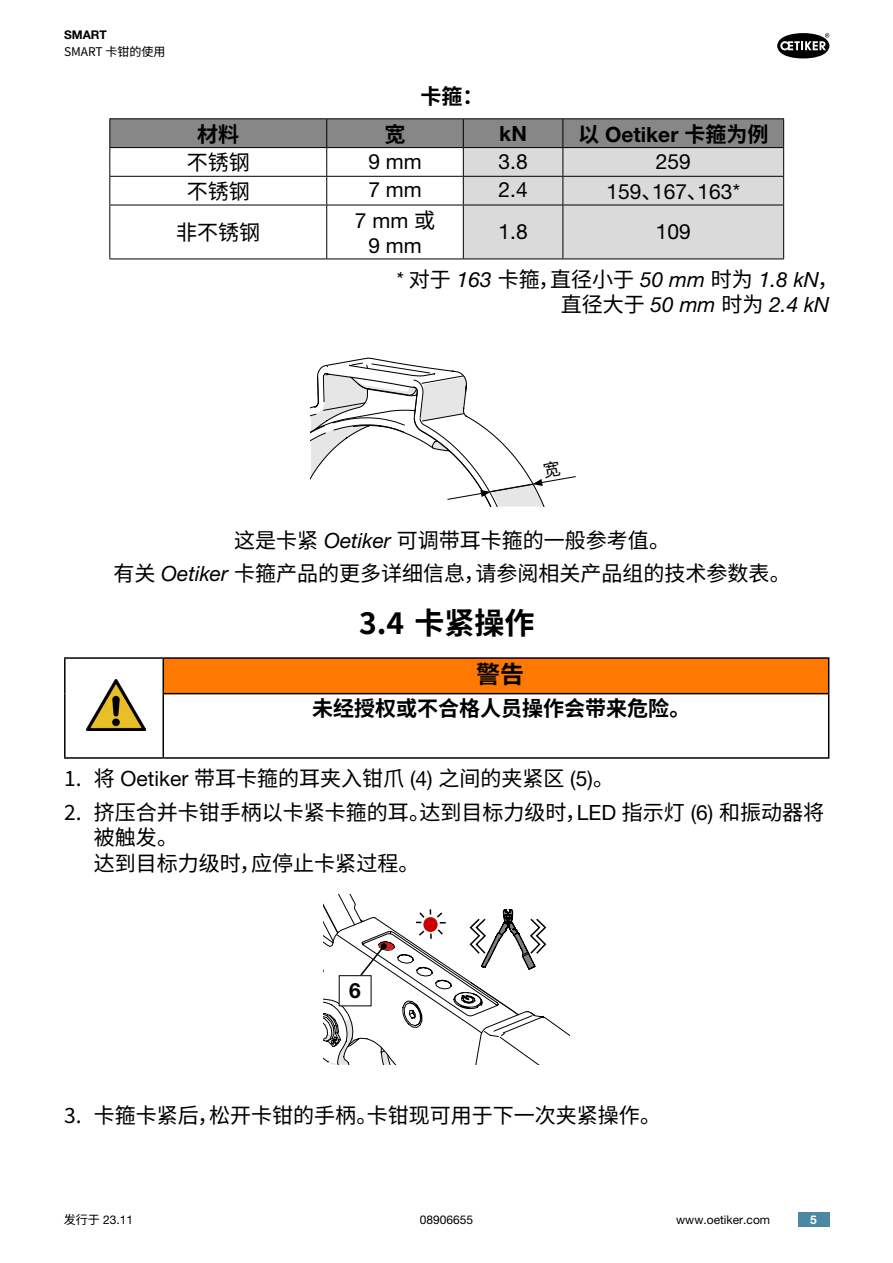
<style>
.page{position:relative;width:893px;height:1263px;background:#fff}
.page>*{position:absolute;margin:0;border:0;box-sizing:border-box;transform-origin:0 0}
.t1{font:700 30px "Noto Sans SC";color:#000}
.t2{font:700 24px "Noto Sans SC";color:#000}
.t3{font:21px/25.2px "Noto Sans SC";color:#000;text-align:center}
.t4{font:21px/25.2px "Helvetica Neue LT Pro";color:#000;text-align:center}
.t5{font:italic 21px/25.2px "Helvetica Neue LT Pro";color:#000}
.t6{font:700 21px "Noto Sans SC";color:#000}
.t7{font:700 21px "Helvetica Neue LT Pro";color:#000}
.t8{font:700 21px "Noto Sans SC";color:#020203}
.t9{font:700 21px "Helvetica Neue LT Pro";color:#020203}
.t10{font:12px "Helvetica Neue LT Pro";color:#000}
.t11{font:12px "Noto Sans SC";color:#000}
.t12{font:700 12px "Helvetica Neue LT Pro";color:#000}
.t13{font:700 12px "Helvetica Neue LT Pro";color:#fff}
.s1{font-family:"Noto Sans SC"}
.s2{font-family:"Noto Sans SC";font-style:normal}
.s3{font-family:"Helvetica Neue LT Pro";font-style:italic}
.s4{font-family:"Helvetica Neue LT Pro"}
</style>
<div class="page">
<div style="left:798px;top:1212px;width:31px;height:15px;background:#4b88a2"></div>
<svg style="left:777px;top:33px;width:52px;height:25px"></svg>
<hr style="left:109px;top:259px;width:218px;height:1px;background:#000">
<hr style="left:327px;top:259px;width:136px;height:1px;background:#000">
<hr style="left:463px;top:259px;width:100px;height:1px;background:#000">
<hr style="left:563px;top:259px;width:221px;height:1px;background:#000">
<hr style="left:109px;top:118px;width:218px;height:1px;background:#000">
<hr style="left:327px;top:118px;width:136px;height:1px;background:#000">
<hr style="left:463px;top:118px;width:100px;height:1px;background:#000">
<hr style="left:563px;top:118px;width:221px;height:1px;background:#000">
<svg style="left:109px;top:119px;width:675px;height:140px"></svg>
<hr style="left:109px;top:147px;width:218px;height:1px;background:#000">
<hr style="left:327px;top:147px;width:136px;height:1px;background:#000">
<hr style="left:463px;top:147px;width:100px;height:1px;background:#000">
<hr style="left:563px;top:147px;width:221px;height:1px;background:#000">
<div style="left:163px;top:658px;width:666px;height:36px;background:#ff7900"></div>
<hr style="left:64px;top:657px;width:99px;height:2px;background:#000">
<hr style="left:64px;top:659px;width:2px;height:35px;background:#000">
<hr style="left:163px;top:657px;width:666px;height:2px;background:#000">
<hr style="left:163px;top:659px;width:1px;height:34px;background:#000">
<hr style="left:828px;top:659px;width:1px;height:34px;background:#000">
<hr style="left:64px;top:694px;width:2px;height:63px;background:#000">
<hr style="left:163px;top:693px;width:666px;height:1px;background:#000">
<hr style="left:163px;top:694px;width:1px;height:63px;background:#000">
<hr style="left:828px;top:694px;width:1px;height:63px;background:#000">
<hr style="left:64px;top:757px;width:99px;height:2px;background:#000">
<hr style="left:163px;top:757px;width:666px;height:2px;background:#000">
<img style="left:87px;top:679px;width:59px;height:52px">
<svg style="left:324px;top:894px;width:245px;height:171px"></svg>
<svg style="left:311px;top:357px;width:265px;height:149px"></svg>
<p class="t12" style="left:64px;top:28px;width:44px">SMART</p>
<p class="t11" style="left:64px;top:45px;width:103px">SMART 卡钳的使用</p>
<p class="t6" style="left:420px;top:84px;width:64px">卡箍：</p>
<p class="t8" style="left:197px;top:122px;width:43px">材料</p>
<p class="t8" style="left:385px;top:122px;width:22px">宽</p>
<p class="t9" style="left:499px;top:120px;width:29px">kN</p>
<p class="t7" style="left:578px;top:121px;width:192px"><span class="s1">以</span> Oetiker <span class="s1">卡箍为例</span></p>
<p class="t3" style="left:187px;top:150px;width:64px">不锈钢</p>
<p class="t4" style="left:368px;top:148px;width:55px">9 mm</p>
<p class="t4" style="left:498px;top:148px;width:31px">3.8</p>
<p class="t4" style="left:656px;top:148px;width:37px">259</p>
<p class="t3" style="left:187px;top:179px;width:64px">不锈钢</p>
<p class="t4" style="left:368px;top:177px;width:55px">7 mm</p>
<p class="t4" style="left:498px;top:177px;width:31px">2.4</p>
<p class="t4" style="left:607px;top:179px;width:135px">159<span class="s1">、</span>167<span class="s1">、</span>163*</p>
<p class="t3" style="left:176px;top:220px;width:85px">非不锈钢</p>
<p class="t4" style="left:355px;top:207px;width:82px">7 mm <span class="s1">或<br></span>9 mm</p>
<p class="t4" style="left:498px;top:219px;width:31px">1.8</p>
<p class="t4" style="left:656px;top:219px;width:37px">109</p>
<p class="t5" style="left:561px;top:267px;width:279px;text-indent:-165px">* <span class="s2">对于</span> 163 <span class="s2">卡箍，直径小于</span> 50 mm <span class="s2">时为</span> 1.8 kN<span class="s2">，直径大于</span> 50 mm <span class="s2">时为</span> 2.4 kN</p>
<p class="t3" style="left:113px;top:523px;width:679px;line-height:33.8px">这是卡紧 <span class="s3">Oetiker</span> 可调带耳卡箍的一般参考值。<br>有关 <span class="s3">Oetiker</span> 卡箍产品的更多详细信息，请参阅相关产品组的技术参数表。</p>
<h1 class="t1" style="left:359px;top:606px;width:177px">3.4 卡紧操作</h1>
<p class="t2" style="left:476px;top:661px;width:49px">警告</p>
<p class="t6" style="left:312px;top:697px;width:380px">未经授权或不合格人员操作会带来危险。</p>
<p class="t3" style="left:64px;top:766px;width:551px">1. 将 <span class="s4">Oetiker</span> 带耳卡箍的耳夹入钳爪 <span class="s4">(4)</span> 之间的夹紧区 <span class="s4">(5)</span>。</p>
<p class="t3" style="left:94px;top:800px;width:732px;text-align:left;text-indent:-30px">2. 挤压合并卡钳手柄以卡紧卡箍的耳。达到目标力级时，<span class="s4">LED</span> 指示灯 <span class="s4">(6)</span> 和振动器将被触发。<br>达到目标力级时，应停止卡紧过程。</p>
<p class="t9" style="left:349px;top:978px;width:13px">6</p>
<p class="t3" style="left:64px;top:1103px;width:598px">3. 卡箍卡紧后，松开卡钳的手柄。卡钳现可用于下一次夹紧操作。</p>
<p class="t10" style="left:64px;top:1213px;width:71px"><span class="s1">发行于</span> 23.11</p>
<p class="t10" style="left:420px;top:1212px;width:55px">08906655</p>
<p class="t10" style="left:676px;top:1212px;width:95px">www.oetiker.com</p>
<p class="t13" style="left:810px;top:1212px;width:8px">5</p>
</div>
